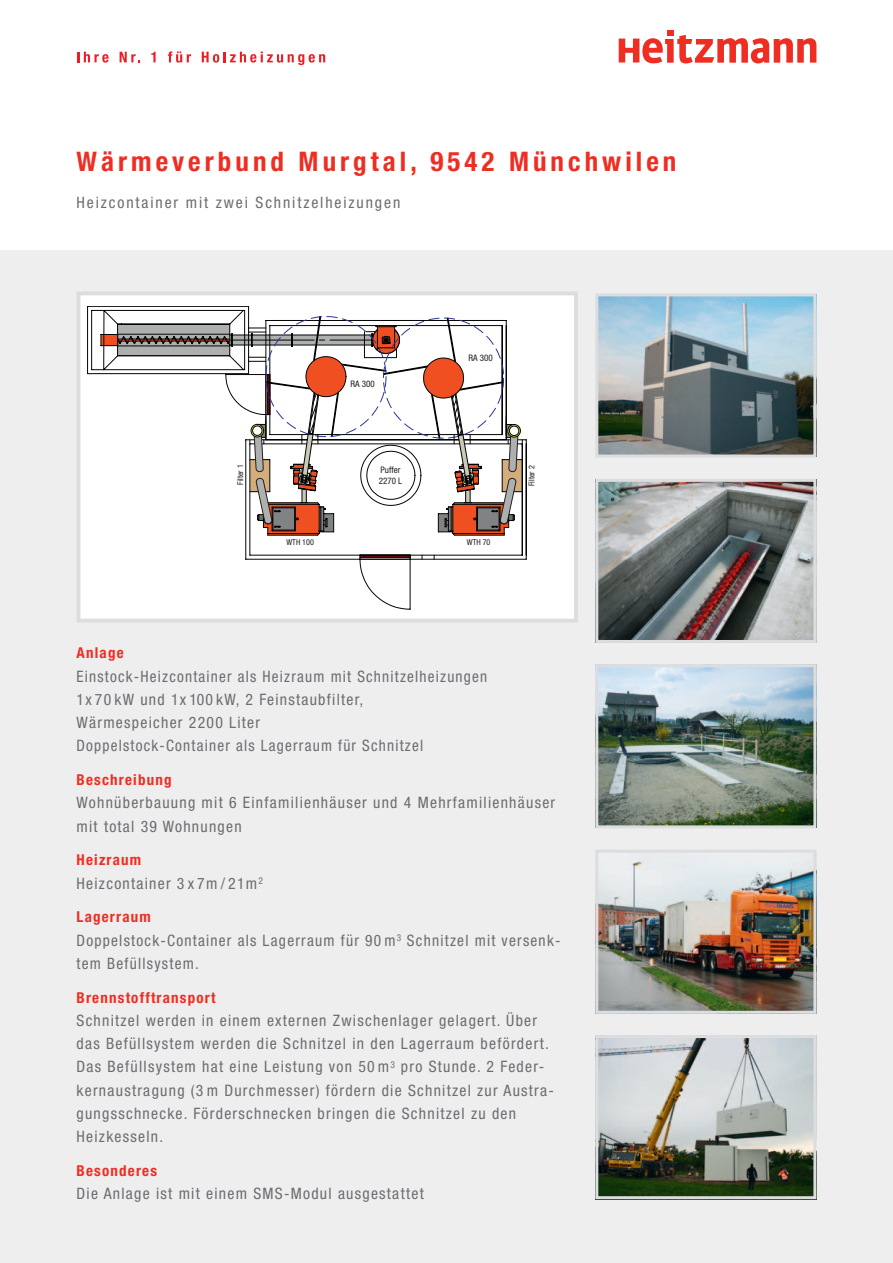
<style>
.page{position:relative;width:893px;height:1263px;background:#fff}
.page>*{position:absolute;margin:0;border:0;box-sizing:border-box;transform-origin:0 0}
.t1{font:700 condensed 27px "Helvetica Neue";letter-spacing:.15em;color:#ee2e22}
.t2{font:condensed 15.75px/23.2px "Helvetica Neue";letter-spacing:.08em;color:#6c6d70}
.t3{font:condensed 15.75px "Helvetica Neue";letter-spacing:.12em;color:#6c6d70}
.t4{font:700 condensed 15px "Helvetica Neue";letter-spacing:.08em;color:#ee2e22}
.t5{font:condensed 9px/10.8px "Helvetica Neue";color:#231f20}
.t6{font:condensed 8.1px "Helvetica Neue";color:#231f20}
</style>
<div class="page">
<div style="left:0;top:251px;width:893px;height:1012px;background:#eeeeef"></div>
<img style="left:599px;top:1039px;width:213px;height:156px">
<div style="left:595px;top:1035px;width:221px;height:164px;border:3px solid #dcdddf"></div>
<img style="left:599px;top:483px;width:213px;height:156px">
<div style="left:595px;top:479px;width:221px;height:164px;border:3px solid #dcdddf"></div>
<img style="left:599px;top:297px;width:213px;height:157px">
<div style="left:595px;top:293px;width:221px;height:165px;border:3px solid #dcdddf"></div>
<img style="left:599px;top:668px;width:213px;height:156px">
<div style="left:595px;top:664px;width:221px;height:164px;border:3px solid #dcdddf"></div>
<img style="left:599px;top:858px;width:213px;height:152px">
<div style="left:595px;top:850px;width:221px;height:164px;border:3px solid #dcdddf"></div>
<div style="left:667px;top:30px;width:7px;height:6px;background:#ee2e22"></div>
<svg style="left:619px;top:35px;width:197px;height:28px"></svg>
<svg style="left:77px;top:52px;width:32px;height:11px"></svg>
<svg style="left:120px;top:52px;width:20px;height:10px"></svg>
<svg style="left:151px;top:52px;width:5px;height:10px"></svg>
<svg style="left:168px;top:51px;width:23px;height:12px"></svg>
<svg style="left:202px;top:52px;width:123px;height:13px"></svg>
<div style="left:78px;top:293px;width:498px;height:328px;background:#fff"></div>
<svg style="left:87px;top:306px;width:436px;height:254px"></svg>
<svg style="left:101px;top:316px;width:418px;height:220px"></svg>
<div style="left:508px;top:424px;width:13px;height:13px;border:1px solid #030505;border-radius:50%"></div>
<div style="left:509px;top:426px;width:10px;height:9px;background:#fff;border-radius:50%"></div>
<div style="left:509px;top:426px;width:10px;height:10px;border:1px solid #030505;border-radius:50%"></div>
<div style="left:77px;top:291px;width:501px;height:332px;border:4px solid #dcdddf"></div>
<h1 class="t1" style="left:77px;top:145px;width:601px">Wärmeverbund Murgtal, 9542 Münchwilen</h1>
<p class="t3" style="left:77px;top:193px;width:325px">Heizcontainer mit zwei Schnitzelheizungen</p>
<p class="t5" style="left:350px;top:378px;width:26px">RA 300</p>
<p class="t5" style="left:469px;top:353px;width:26px">RA 300</p>
<p class="t6" style="left:236px;top:485px;width:22px;rotate:-90deg">Filter 1</p>
<p class="t6" style="left:527px;top:486px;width:22px;rotate:-90deg">Filter 2</p>
<p class="t5" style="left:379px;top:464px;width:25px">Puffer<br>2270 L</p>
<p class="t6" style="left:286px;top:538px;width:29px">WTH 100</p>
<p class="t6" style="left:467px;top:538px;width:25px">WTH 70</p>
<p class="t4" style="left:77px;top:644px;width:49px">Anlage</p>
<p class="t2" style="left:77px;top:664px;width:412px">Einstock-Heizcontainer als Heizraum mit Schnitzelheizungen 1x 70 kW und 1x 100 kW, 2 Feinstaubfilter,<br>Wärmespeicher 2200 Liter<br>Doppelstock-Container als Lagerraum für Schnitzel</p>
<p class="t4" style="left:77px;top:771px;width:97px">Beschreibung</p>
<p class="t2" style="left:77px;top:791px;width:480px">Wohnüberbauung mit 6 Einfamilienhäuser und 4 Mehrfamilienhäuser mit total 39 Wohnungen</p>
<p class="t4" style="left:77px;top:851px;width:66px">Heizraum</p>
<p class="t2" style="left:77px;top:871px;width:188px">Heizcontainer 3 x 7m / 21m<sup>2</sup></p>
<p class="t4" style="left:77px;top:908px;width:76px">Lagerraum</p>
<p class="t2" style="left:77px;top:928px;width:485px">Doppelstock-Container als Lagerraum für 90 m<sup>3</sup> Schnitzel mit versenk&shy;tem Befüllsystem.</p>
<p class="t4" style="left:77px;top:988px;width:141px">Brennstofftransport</p>
<p class="t2" style="left:77px;top:1009px;width:479px">Schnitzel werden in einem externen Zwischenlager gelagert. Über das Befüllsystem werden die Schnitzel in den Lagerraum befördert.<br>Das Befüllsystem hat eine Leistung von 50 m<sup>3</sup> pro Stunde. 2 Feder&shy;kernaustragung (3 m Durchmesser) fördern die Schnitzel zur Austra&shy;gungsschnecke. Förderschnecken bringen die Schnitzel zu den Heizkesseln.</p>
<p class="t4" style="left:77px;top:1161px;width:82px">Besonderes</p>
<p class="t2" style="left:77px;top:1182px;width:349px">Die Anlage ist mit einem SMS-Modul ausgestattet</p>
</div>
